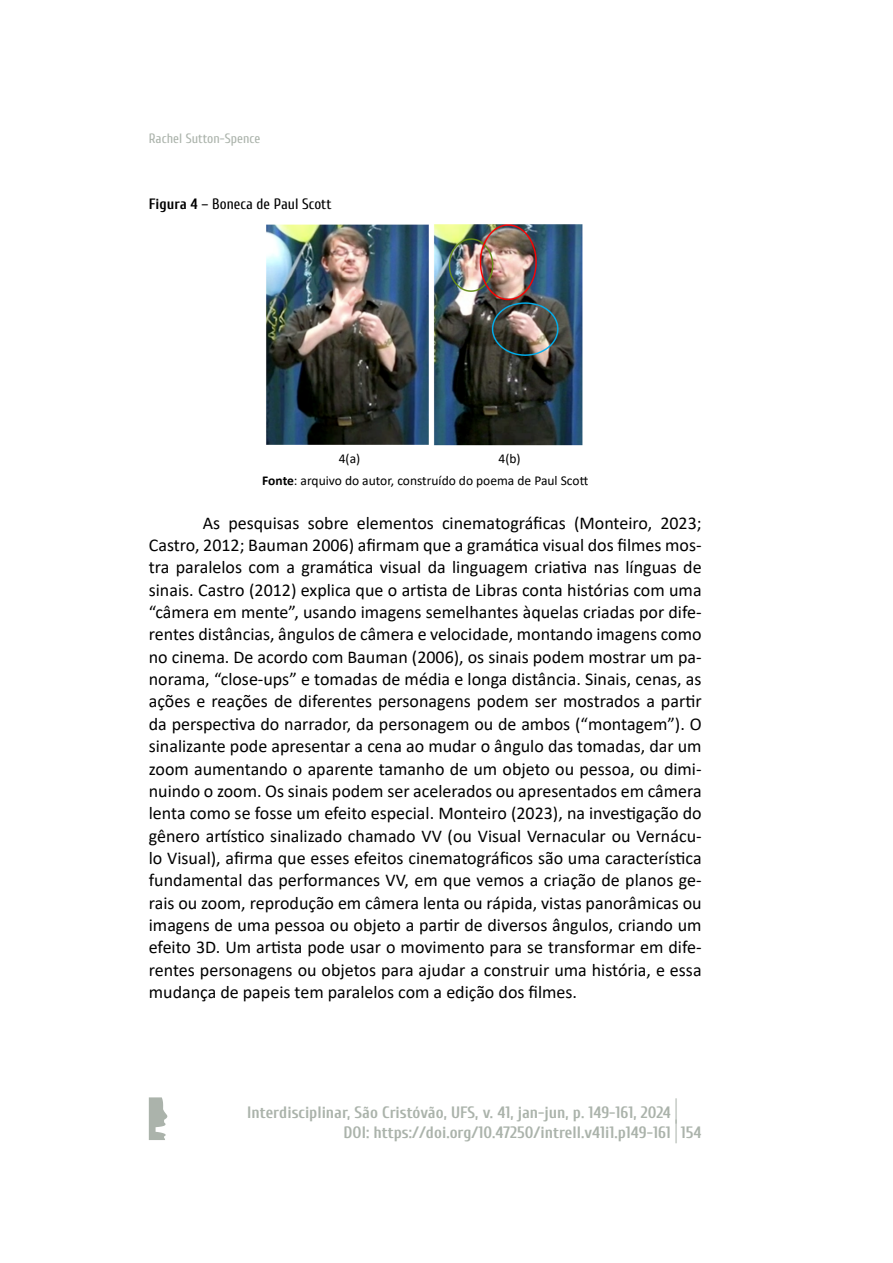
<style>
.page{position:relative;width:893px;height:1263px;background:#fff}
.page>*{position:absolute;margin:0;border:0;box-sizing:border-box;transform-origin:0 0}
.t1{font:18px/22.4px "Calibri";color:#000;text-align:justify}
.t2{font:700 16.5px/19.8px "Cuprum";color:#abb3ab}
.t3{font:15px "Cuprum";color:#000}
.t4{font:13.5px/22.2px "Calibri";color:#000}
.t5{font:13.5px "Cuprum";color:#abb3ab}
.s1{font-weight:700}
.s2{font-size:28.05px}
.s3{font-size:26.4px}
</style>
<div class="page">
<svg style="left:149px;top:1097px;width:18px;height:43px"></svg>
<img style="left:266px;top:224px;width:317px;height:222px">
<p class="t5" style="left:149px;top:128px;width:113px">Rachel Sutton-Spence</p>
<p class="t3" style="left:149px;top:193px;width:184px"><span class="s1">Figura 4</span> – Boneca de Paul Scott</p>
<p class="t4" style="left:262px;top:447px;width:327px;text-indent:236px">4(b)<br><span class="s1">Fonte</span>: arquivo do autor, construído do poema de Paul Scott</p>
<p class="t1" style="left:149px;top:511px;width:554px;text-indent:54px">As pesquisas sobre elementos cinematográficas (Monteiro, 2023; Castro, 2012; Bauman 2006) afirmam que a gramática visual dos filmes mos&shy;tra paralelos com a gramática visual da linguagem criativa nas línguas de sinais. Castro (2012) explica que o artista de Libras conta histórias com uma “câmera em mente”, usando imagens semelhantes àquelas criadas por dife&shy;rentes distâncias, ângulos de câmera e velocidade, montando imagens como no cinema. De acordo com Bauman (2006), os sinais podem mostrar um pa&shy;norama, “close-ups” e tomadas de média e longa distância. Sinais, cenas, as ações e reações de diferentes personagens podem ser mostrados a partir da perspectiva do narrador, da personagem ou de ambos (“montagem”). O sinalizante pode apresentar a cena ao mudar o ângulo das tomadas, dar um zoom aumentando o aparente tamanho de um objeto ou pessoa, ou dimi&shy;nuindo o zoom. Os sinais podem ser acelerados ou apresentados em câmera lenta como se fosse um efeito especial. Monteiro (2023), na investigação do gênero artístico sinalizado chamado VV (ou Visual Vernacular ou Vernácu&shy;lo Visual), afirma que esses efeitos cinematográficos são uma característica fundamental das performances VV, em que vemos a criação de planos ge&shy;rais ou zoom, reprodução em câmera lenta ou rápida, vistas panorâmicas ou imagens de uma pessoa ou objeto a partir de diversos ângulos, criando um efeito 3D. Um artista pode usar o movimento para se transformar em dife&shy;rentes personagens ou objetos para ajudar a construir uma história, e essa mudança de papeis tem paralelos com a edição dos filmes.</p>
<p class="t4" style="left:339px;top:447px;width:23px">4(a)</p>
<p class="t2" style="left:344px;top:1101px;width:359px;text-indent:-96px">Interdisciplinar, São Cristóvão, UFS, v. 41, jan-jun, p. 149-161, 2024 <span class="s2">|<br></span>DOI: https://doi.org/10.47250/intrell.v41i1.p149-161 <span class="s3">|</span> 154</p>
</div>
